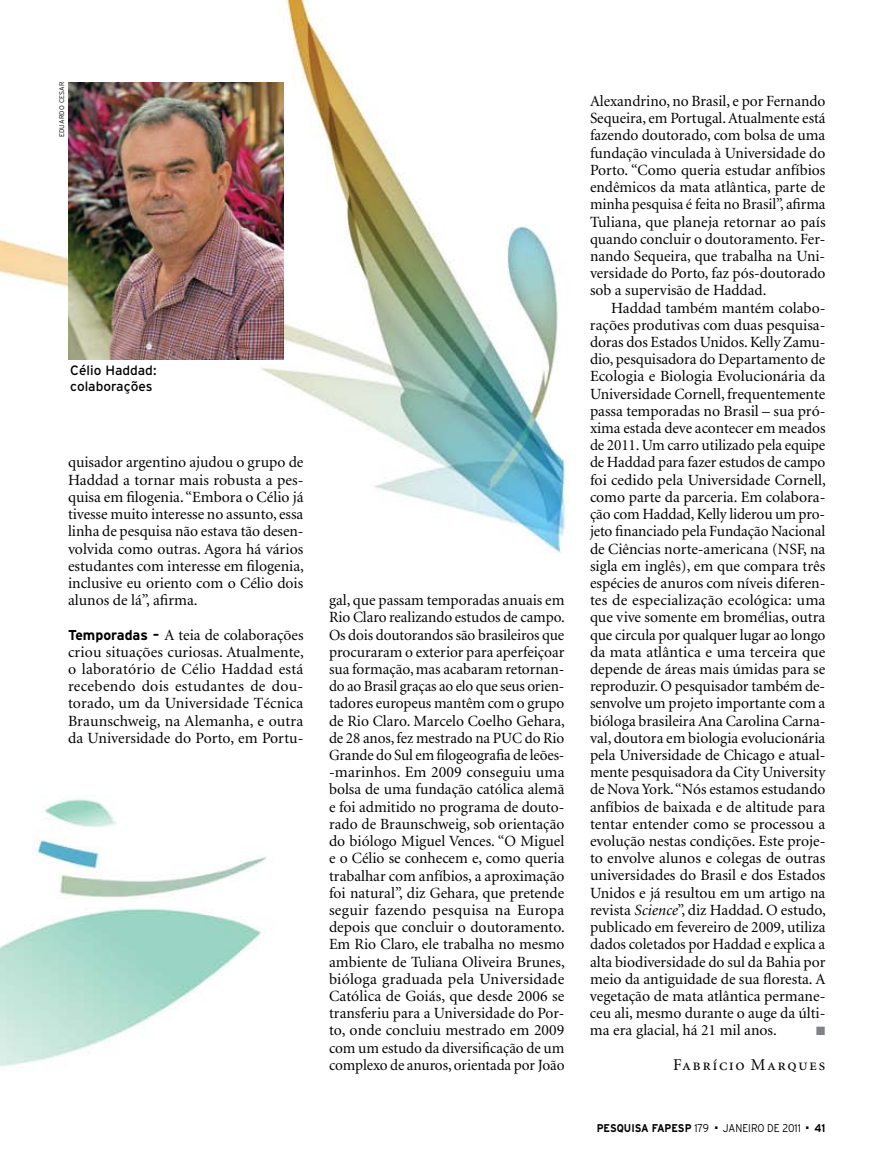
<style>
.page{position:relative;width:885px;height:1170px;background:#fff}
.page>*{position:absolute;margin:0;border:0;box-sizing:border-box;transform-origin:0 0}
.t1{font:16.5px "Minion Regular SC";letter-spacing:.09em;color:#000}
.t2{font:15.6px/17.2px "Minion";color:#000;text-align:justify}
.t3{font:13.5px/15.8px "Interstate";color:#000}
.t4{font:12px "Zapf Dingbats";color:#808285}
.t5{font:700 11.25px "Interstate";color:#000;scale:.9 1}
.t6{font:300 11.25px "Interstate";color:#000;scale:.9 1}
.t7{font:300 6.75px "Interstate";letter-spacing:.025em;color:#000}
.s1{font-family:"Interstate";font-weight:700;font-size:14.25px}
.s2{font-style:italic}
.s3{font-weight:300}
</style>
<div class="page">
<img style="left:0;top:0;width:566px;height:1067px">
<img style="left:68px;top:82px;width:215px;height:277px">
<div style="left:70px;top:364px;width:124px;height:44px;background:#fff"></div>
<p class="t7" style="left:58px;top:137px;width:57px;rotate:-90deg">EDUARDO CESAR</p>
<p class="t3" style="left:70px;top:362px;width:88px">Célio Haddad: colaborações</p>
<p class="t2" style="left:68px;top:454px;width:237px">quisador argentino ajudou o grupo de Haddad a tornar mais robusta a pes&shy;quisa em filogenia. “Embora o Célio já tivesse muito interesse no assunto, essa linha de pesquisa não estava tão desen&shy;volvida como outras. Agora há vários estudantes com interesse em filogenia, inclusive eu oriento com o Célio dois alunos de lá”, afirma.</p>
<p class="t2" style="left:68px;top:626px;width:237px"><span class="s1">Temporadas –</span> A teia de colaborações criou situações curiosas. Atualmente, o laboratório de Célio Haddad está recebendo dois estudantes de dou&shy;torado, um da Universidade Técnica Braunschweig, na Alemanha, e outra da Universidade do Porto, em Portu-</p>
<p class="t2" style="left:329px;top:592px;width:237px">gal, que passam temporadas anuais em Rio Claro realizando estudos de campo.<br>Os dois doutorandos são brasileiros que procuraram o exterior para aperfeiçoar sua formação, mas acabaram retornan&shy;do ao Brasil graças ao elo que seus orien&shy;tadores europeus mantêm com o grupo de Rio Claro. Marcelo Coelho Gehara, de 28 anos, fez mestrado na PUC do Rio Grande do Sul em filogeografia de leões--marinhos. Em 2009 conseguiu uma bolsa de uma fundação católica alemã e foi admitido no programa de douto&shy;rado de Braunschweig, sob orientação do biólogo Miguel Vences. “O Miguel e o Célio se conhecem e, como queria trabalhar com anfíbios, a aproximação foi natural”, diz Gehara, que pretende seguir fazendo pesquisa na Europa depois que concluir o doutoramento.<br>Em Rio Claro, ele trabalha no mesmo ambiente de Tuliana Oliveira Brunes, bióloga graduada pela Universidade Católica de Goiás, que desde 2006 se transferiu para a Universidade do Por&shy;to, onde concluiu mestrado em 2009 com um estudo da diversificação de um complexo de anuros, orientada por João</p>
<p class="t2" style="left:590px;top:93px;width:237px">Alexandrino, no Brasil, e por Fernando Sequeira, em Portugal. Atualmente está fazendo doutorado, com bolsa de uma fundação vinculada à Universidade do Porto. “Como queria estudar anfíbios endêmicos da mata atlântica, parte de minha pesquisa é feita no Brasil”, afirma Tuliana, que planeja retornar ao país quando concluir o doutoramento. Fer&shy;nando Sequeira, que trabalha na Uni&shy;versidade do Porto, faz pós-doutorado sob a supervisão de Haddad.</p>
<p class="t2" style="left:590px;top:299px;width:237px;text-indent:21px">Haddad também mantém colabo&shy;rações produtivas com duas pesquisa&shy;doras dos Estados Unidos. Kelly Zamu&shy;dio, pesquisadora do Departamento de Ecologia e Biologia Evolucionária da Universidade Cornell, frequentemente passa temporadas no Brasil – sua pró&shy;xima estada deve acontecer em meados de 2011. Um carro utilizado pela equipe de Haddad para fazer estudos de campo foi cedido pela Universidade Cornell, como parte da parceria. Em colabora&shy;ção com Haddad, Kelly liderou um pro&shy;jeto financiado pela Fundação Nacional de Ciências norte-americana (NSF, na sigla em inglês), em que compara três espécies de anuros com níveis diferen&shy;tes de especialização ecológica: uma que vive somente em bromélias, outra que circula por qualquer lugar ao longo da mata atlântica e uma terceira que depende de áreas mais úmidas para se reproduzir. O pesquisador também de&shy;senvolve um projeto importante com a bióloga brasileira Ana Carolina Carna&shy;val, doutora em biologia evolucionária pela Universidade de Chicago e atual&shy;mente pesquisadora da City University de Nova York. “Nós estamos estudando anfíbios de baixada e de altitude para tentar entender como se processou a evolução nestas condições. Este proje&shy;to envolve alunos e colegas de outras universidades do Brasil e dos Estados Unidos e já resultou em um artigo na revista <span class="s2">Science</span>”, diz Haddad. O estudo, publicado em fevereiro de 2009, utiliza dados coletados por Haddad e explica a alta biodiversidade do sul da Bahia por meio da antiguidade de sua floresta. A vegetação de mata atlântica permane&shy;ceu ali, mesmo durante o auge da últi&shy;ma era glacial, há 21 mil anos.</p>
<p class="t4" style="left:816px;top:1025px;width:11px">■</p>
<p class="t1" style="left:673px;top:1056px;width:154px">Fabrício Marques</p>
<p class="t5" style="left:596px;top:1121px;width:126px">PESQUISA FAPESP <span class="s3">179</span></p>
<p class="t6" style="left:715px;top:1121px;width:97px">■ JANEIRO DE 2011</p>
<p class="t5" style="left:806px;top:1121px;width:23px">■ 41</p>
</div>
